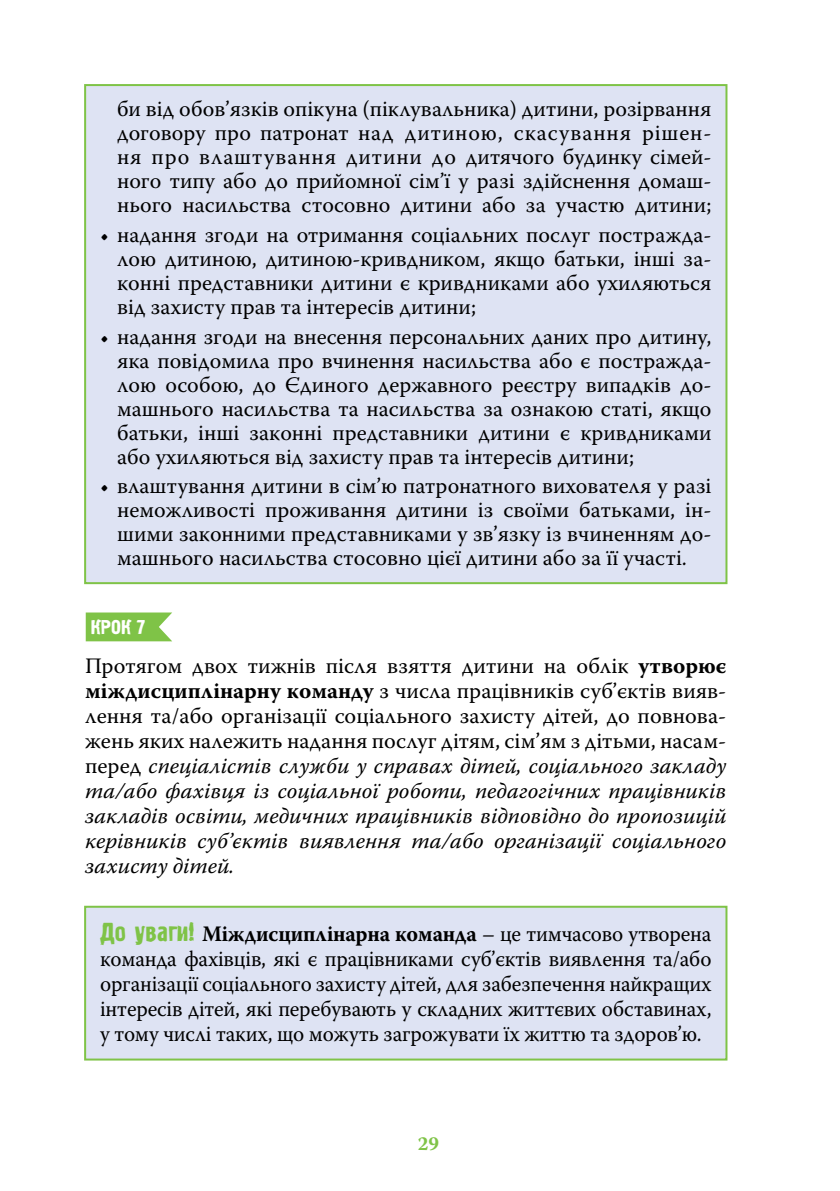
<style>
.page{position:relative;width:840px;height:1191px;background:#fff}
.page>*{position:absolute;margin:0;border:0;box-sizing:border-box;transform-origin:0 0}
.t1{font:22px/24px "Warnock Pro";color:#000;text-align:justify}
.t2{font:italic 22px/25px "Warnock Pro";color:#000;text-align:justify}
.t3{font:22px/25px "Warnock Pro";color:#000;text-align:justify;scale:.96 1}
.t4{font:20px "Graffiti 1 C";color:#fff}
.t5{font:700 19.6px "Warnock Pro";color:#7fc347}
.s1{font-style:normal}
.s2{font-weight:700;font-style:normal}
.s3{font-family:"Graffiti 1 C";font-size:26px;color:#7fc347}
.s4{font-weight:700}
</style>
<div class="page">
<div style="left:85px;top:85px;width:641px;height:498px;background:#dee3f3"></div>
<div style="left:84px;top:84px;width:643px;height:500px;border:2px solid #7fc347"></div>
<svg style="left:86px;top:612px;width:86px;height:29px;background:#8ac857"></svg>
<div style="left:85px;top:906px;width:641px;height:153px;background:#dee3f3"></div>
<div style="left:84px;top:905px;width:643px;height:155px;border:2px solid #7fc347"></div>
<p class="t1" style="left:117px;top:97px;width:595px">би від обов’язків опікуна (піклувальника) дитини, розірвання договору про патронат над дитиною, скасування рішен&shy;ня про влаштування дитини до дитячого будинку сімей&shy;ного типу або до прийомної сім’ї у разі здійснення домаш&shy;нього насильства стосовно дитини або за участю дитини;</p>
<p class="t1" style="left:117px;top:222px;width:595px;text-indent:-17px">• надання згоди на отримання соціальних послуг постражда&shy;лою дитиною, дитиною-кривдником, якщо батьки, інші за&shy;конні представники дитини є кривдниками або ухиляються від захисту прав та інтересів дитини;</p>
<p class="t1" style="left:117px;top:324px;width:595px;text-indent:-17px">• надання згоди на внесення персональних даних про дитину, яка повідомила про вчинення насильства або є постражда&shy;лою особою, до Єдиного державного реєстру випадків до&shy;машнього насильства та насильства за ознакою статі, якщо батьки, інші законні представники дитини є кривдниками або ухиляються від захисту прав та інтересів дитини;</p>
<p class="t1" style="left:117px;top:474px;width:595px;text-indent:-17px">• влаштування дитини в сім’ю патронатного вихователя у разі неможливості проживання дитини із своїми батьками, ін&shy;шими законними представниками у зв’язку із вчиненням до&shy;машнього насильства стосовно цієї дитини або за її участі.</p>
<p class="t4" style="left:91px;top:615px;width:56px">КРОК 7</p>
<p class="t2" style="left:85px;top:652px;width:642px"><span class="s1">Протягом двох тижнів після взяття дитини на облік</span> <span class="s2">утворює міждисциплінарну команду</span> <span class="s1">з числа працівників суб’єктів вияв&shy;лення та/або організації соціального захисту дітей, до повнова&shy;жень яких належить надання послуг дітям, сім’ям з дітьми, насам&shy;перед</span> спеціалістів служби у справах дітей, соціального закладу та/або фахівця із соціальної роботи, педагогічних працівників закладів освіти, медичних працівників відповідно до пропозицій керівників суб’єктів виявлення та/або організації соціального захисту дітей.</p>
<p class="t3" style="left:100px;top:921px;width:638px"><span class="s3">До уваги!</span> <span class="s4">Міждисциплінарна команда</span> – це тимчасово утворена команда фахівців, які є працівниками суб’єктів виявлення та/або організації соціального захисту дітей, для забезпечення найкращих інтересів дітей, які перебувають у складних життєвих обставинах, у тому числі таких, що можуть загрожувати їх життю та здоров’ю.</p>
<p class="t5" style="left:417px;top:1131px;width:23px">29</p>
</div>
